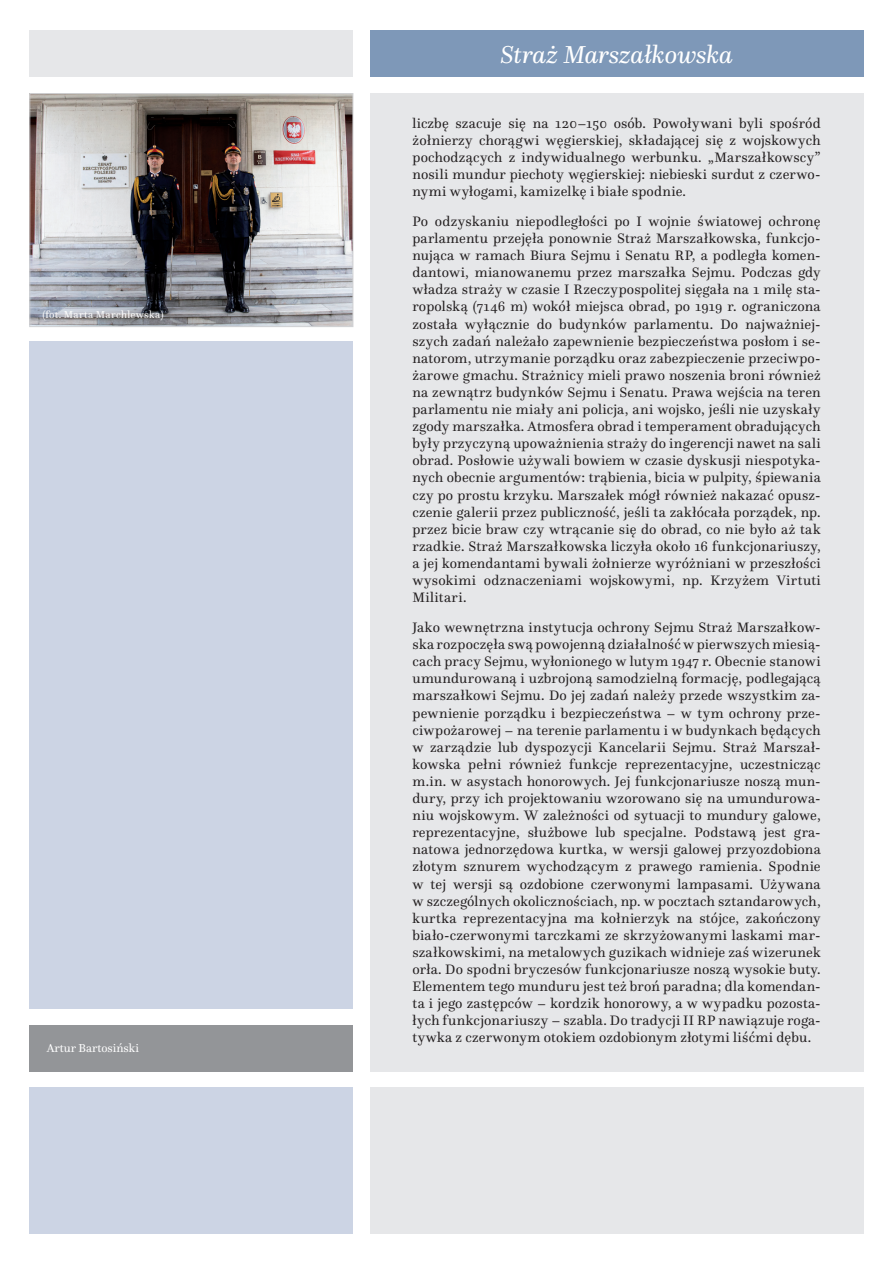
<style>
.page{position:relative;width:893px;height:1263px;background:#fff}
.page>*{position:absolute;margin:0;border:0;box-sizing:border-box;transform-origin:0 0}
.zywa_pagina{font:italic 25.5px "Questa";letter-spacing:-.005em;color:#fff}
.tekst{font:14.25px/17.1px "Questa";letter-spacing:.015em;color:#231f20;text-align:justify}
.autor_noty{font:12px "Questa";color:#fff}
.podpis_foto{font:10.5px "Questa";letter-spacing:.03em;color:#fff}
</style>
<div class="page">
<div style="left:30px;top:342px;width:323px;height:667px;background:#ccd4e4"></div>
<div style="left:370px;top:94px;width:493px;height:977px;background:#e6e7e9"></div>
<div style="left:370px;top:30px;width:493px;height:47px;background:#7e98b8"></div>
<div style="left:30px;top:30px;width:323px;height:47px;background:#e6e7e9"></div>
<div style="left:30px;top:1025px;width:323px;height:46px;background:#939598"></div>
<img style="left:32px;top:95px;width:319px;height:230px">
<div style="left:30px;top:93px;width:323px;height:234px;border:1px solid #d1d2d4"></div>
<div style="left:30px;top:1087px;width:323px;height:146px;background:#ccd4e4"></div>
<div style="left:370px;top:1087px;width:493px;height:146px;background:#e6e7e9"></div>
<p class="podpis_foto" style="left:43px;top:308px;width:123px">(fot. Marta Marchlewska)</p>
<p class="autor_noty" style="left:47px;top:1040px;width:94px">Artur Bartosiński</p>
<p class="zywa_pagina" style="left:500px;top:38px;width:234px">Straż Marszałkowska</p>
<p class="tekst" style="left:412px;top:114px;width:410px">liczbę szacuje się na 120–150 osób. Powoływani byli spośród żołnierzy chorągwi węgierskiej, składającej się z wojskowych pochodzących z indywidualnego werbunku. „Marszałkowscy” nosili mundur piechoty węgierskiej: niebieski surdut z czerwo&shy;nymi wyłogami, kamizelkę i białe spodnie.</p>
<p class="tekst" style="left:412px;top:212px;width:410px">Po odzyskaniu niepodległości po I wojnie światowej ochronę parlamentu przejęła ponownie Straż Marszałkowska, funkcjo&shy;nująca w ramach Biura Sejmu i Senatu RP, a podległa komen&shy;dantowi, mianowanemu przez marszałka Sejmu. Podczas gdy władza straży w czasie I Rzeczypospolitej sięgała na 1 milę sta&shy;ropolską (7146 m) wokół miejsca obrad, po 1919 r. ograniczona została wyłącznie do budynków parlamentu. Do najważniej&shy;szych zadań należało zapewnienie bezpieczeństwa posłom i se&shy;natorom, utrzymanie porządku oraz zabezpieczenie przeciwpo&shy;żarowe gmachu. Strażnicy mieli prawo noszenia broni również na zewnątrz budynków Sejmu i Senatu. Prawa wejścia na teren parlamentu nie miały ani policja, ani wojsko, jeśli nie uzyskały zgody marszałka. Atmosfera obrad i temperament obradujących były przyczyną upoważnienia straży do ingerencji nawet na sali obrad. Posłowie używali bowiem w czasie dyskusji niespotyka&shy;nych obecnie argumentów: trąbienia, bicia w pulpity, śpiewania czy po prostu krzyku. Marszałek mógł również nakazać opusz&shy;czenie galerii przez publiczność, jeśli ta zakłócała porządek, np. przez bicie braw czy wtrącanie się do obrad, co nie było aż tak rzadkie. Straż Marszałkowska liczyła około 16 funkcjonariuszy, a jej komendantami bywali żołnierze wyróżniani w przeszłości wysokimi odznaczeniami wojskowymi, np. Krzyżem Virtuti Militari.</p>
<p class="tekst" style="left:412px;top:618px;width:410px">Jako wewnętrzna instytucja ochrony Sejmu Straż Marszałkow&shy;ska rozpoczęła swą powojenną działalność w pierwszych miesią&shy;cach pracy Sejmu, wyłonionego w lutym 1947 r. Obecnie stanowi umundurowaną i uzbrojoną samodzielną formację, podlegającą marszałkowi Sejmu. Do jej zadań należy przede wszystkim za&shy;pewnienie porządku i bezpieczeństwa – w tym ochrony prze&shy;ciwpożarowej – na terenie parlamentu i w budynkach będących w zarządzie lub dyspozycji Kancelarii Sejmu. Straż Marszał&shy;kowska pełni również funkcje reprezentacyjne, uczestnicząc m.in. w asystach honorowych. Jej funkcjonariusze noszą mun&shy;dury, przy ich projektowaniu wzorowano się na umundurowa&shy;niu wojskowym. W zależności od sytuacji to mundury galowe, reprezentacyjne, służbowe lub specjalne. Podstawą jest gra&shy;natowa jednorzędowa kurtka, w wersji galowej przyozdobiona złotym sznurem wychodzącym z prawego ramienia. Spodnie w tej wersji są ozdobione czerwonymi lampasami. Używana w szczególnych okolicznościach, np. w pocztach sztandarowych, kurtka reprezentacyjna ma kołnierzyk na stójce, zakończony biało-czerwonymi tarczkami ze skrzyżowanymi laskami mar&shy;szałkowskimi, na metalowych guzikach widnieje zaś wizerunek orła. Do spodni bryczesów funkcjonariusze noszą wysokie buty.<br>Elementem tego munduru jest też broń paradna; dla komendan&shy;ta i jego zastępców – kordzik honorowy, a w wypadku pozosta&shy;łych funkcjonariuszy – szabla. Do tradycji II RP nawiązuje roga&shy;tywka z czerwonym otokiem ozdobionym złotymi liśćmi dębu.</p>
</div>
